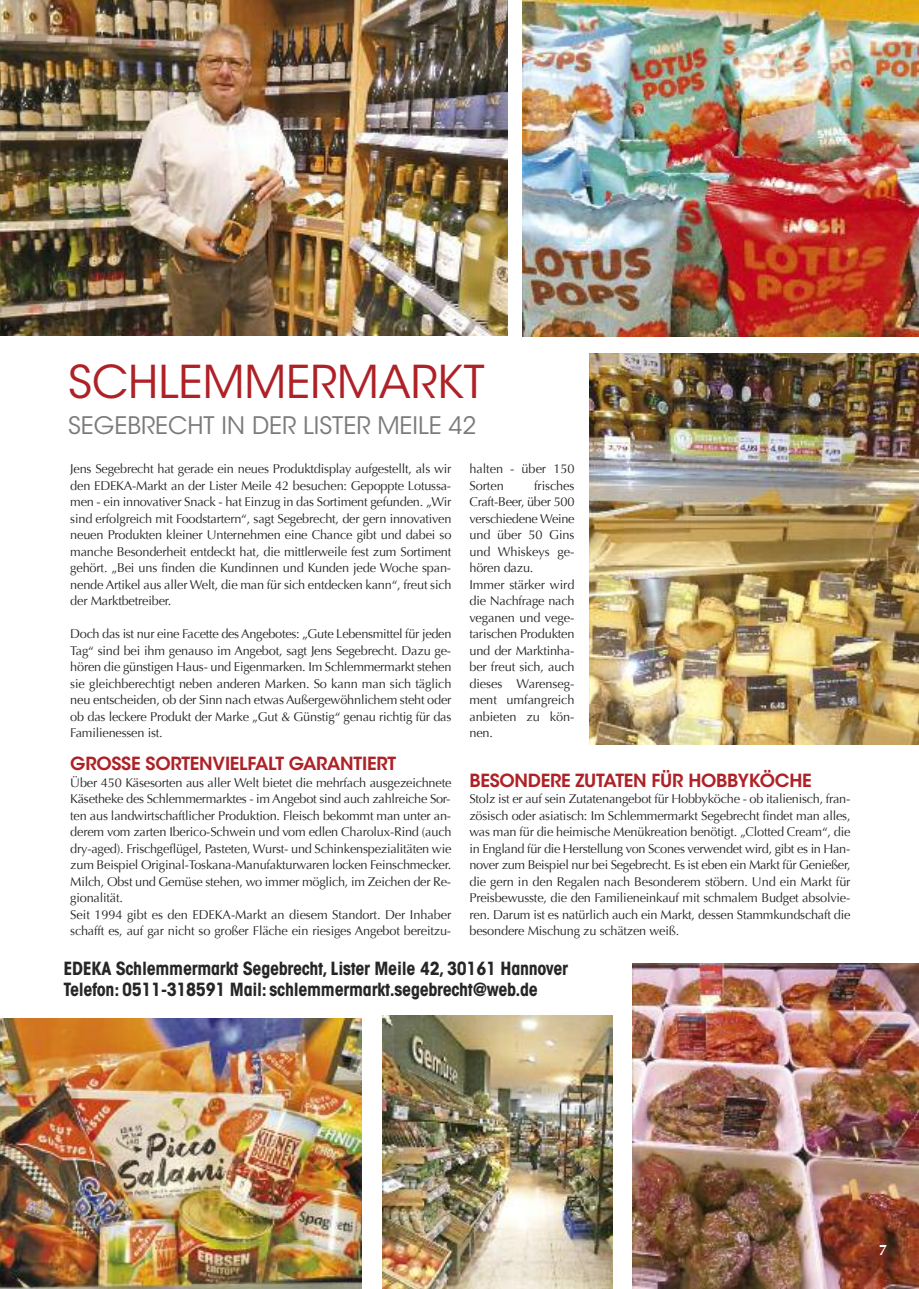
<style>
.page{position:relative;width:919px;height:1289px;background:#fff}
.page>*{position:absolute;margin:0;border:0;box-sizing:border-box;transform-origin:0 0}
.t1{font:45px "ITC Avant Garde Std";color:#ae2227}
.t2{font:24px "ITC Avant Garde Std";color:#7b7b7b}
.t3{font:700 condensed 18px/21px "ITC Avant Garde Std";letter-spacing:-.015em;color:#272627}
.t4{font:600 18px "ITC Avant Garde Std";letter-spacing:-.015em;color:#ae2227}
.t5{font:700 15px "Optima";color:#fff}
.t6{font:12.75px/16.5px "Optima";letter-spacing:-.015em;color:#272627;text-align:justify}
</style>
<div class="page">
<img style="left:0;top:0;width:507px;height:336px">
<img style="left:522px;top:0;width:396px;height:336px">
<img style="left:589px;top:353px;width:329px;height:391px">
<img style="left:633px;top:963px;width:285px;height:324px">
<img style="left:0;top:1018px;width:361px;height:270px">
<img style="left:383px;top:1015px;width:229px;height:273px">
<h1 class="t1" style="left:68px;top:364px;width:418px">SCHLEMMERMARKT</h1>
<h2 class="t2" style="left:68px;top:416px;width:410px">SEGEBRECHT IN DER LISTER MEILE 42</h2>
<p class="t6" style="left:70px;top:460px;width:382px">Jens Segebrecht hat gerade ein neues Produktdisplay aufgestellt, als wir den EDEKA-Markt an der Lister Meile 42 besuchen: Gepoppte Lotussa&shy;men - ein innovativer Snack - hat Einzug in das Sortiment gefunden. „Wir sind erfolgreich mit Foodstartern“, sagt Segebrecht, der gern innovativen neuen Produkten kleiner Unternehmen eine Chance gibt und dabei so manche Besonderheit entdeckt hat, die mittlerweile fest zum Sortiment gehört. „Bei uns finden die Kundinnen und Kunden jede Woche span&shy;nende Artikel aus aller Welt, die man für sich entdecken kann“, freut sich der Marktbetreiber.</p>
<p class="t6" style="left:70px;top:625px;width:382px">Doch das ist nur eine Facette des Angebotes: „Gute Lebensmittel für jeden Tag“ sind bei ihm genauso im Angebot, sagt Jens Segebrecht. Dazu ge&shy;hören die günstigen Haus- und Eigenmarken. Im Schlemmermarkt stehen sie gleichberechtigt neben anderen Marken. So kann man sich täglich neu entscheiden, ob der Sinn nach etwas Außergewöhnlichem steht oder ob das leckere Produkt der Marke „Gut &amp; Günstig“ genau richtig für das Familienessen ist.</p>
<h3 class="t4" style="left:70px;top:757px;width:327px">GROSSE SORTENVIELFALT GARANTIERT</h3>
<p class="t6" style="left:70px;top:774px;width:382px;text-align:left">Über 450 Käsesorten aus aller Welt bietet die mehrfach ausgezeichnete Käsetheke des Schlemmermarktes - im Angebot sind auch zahlreiche Sor&shy;ten aus landwirtschaftlicher Produktion. Fleisch bekommt man unter an&shy;derem vom zarten Iberico-Schwein und vom edlen Charolux-Rind (auch dry-aged). Frischgeflügel, Pasteten, Wurst- und Schinkenspezialitäten wie zum Beispiel Original-Toskana-Manufakturwaren locken Feinschmecker.<br>Milch, Obst und Gemüse stehen, wo immer möglich, im Zeichen der Re&shy;gionalität.<br>Seit 1994 gibt es den EDEKA-Markt an diesem Standort. Der Inhaber schafft es, auf gar nicht so großer Fläche ein riesiges Angebot bereitzu-</p>
<p class="t6" style="left:469px;top:460px;width:107px">halten - über 150<br>Sorten</p>
<p class="t6" style="left:469px;top:477px;width:107px;text-align:left;text-indent:65px">frisches<br>Craft-Beer, über 500 verschiedene Weine und über 50 Gins und Whiskeys ge&shy;hören dazu.<br>Immer stärker wird die Nachfrage nach veganen und vege&shy;tarischen Produkten und der Marktinha&shy;ber freut sich, auch dieses Warenseg&shy;ment umfangreich anbieten zu kön&shy;nen.</p>
<h3 class="t4" style="left:469px;top:773px;width:344px">BESONDERE ZUTATEN FÜR HOBBYKÖCHE</h3>
<p class="t6" style="left:469px;top:790px;width:382px">Stolz ist er auf sein Zutatenangebot für Hobbyköche - ob italienisch, fran&shy;zösisch oder asiatisch: Im Schlemmermarkt Segebrecht findet man alles, was man für die heimische Menükreation benötigt. „Clotted Cream“, die in England für die Herstellung von Scones verwendet wird, gibt es in Han&shy;nover zum Beispiel nur bei Segebrecht. Es ist eben ein Markt für Genießer, die gern in den Regalen nach Besonderem stöbern. Und ein Markt für Preisbewusste, die den Familieneinkauf mit schmalem Budget absolvie&shy;ren. Darum ist es natürlich auch ein Markt, dessen Stammkundschaft die besondere Mischung zu schätzen weiß.</p>
<h3 class="t3" style="left:63px;top:959px;width:506px">EDEKA Schlemmermarkt Segebrecht, Lister Meile 42, 30161 Hannover<br>Telefon: 0511-318591 Mail: schlemmermarkt.segebrecht@web.de</h3>
<p class="t5" style="left:878px;top:1241px;width:10px">7</p>
</div>
